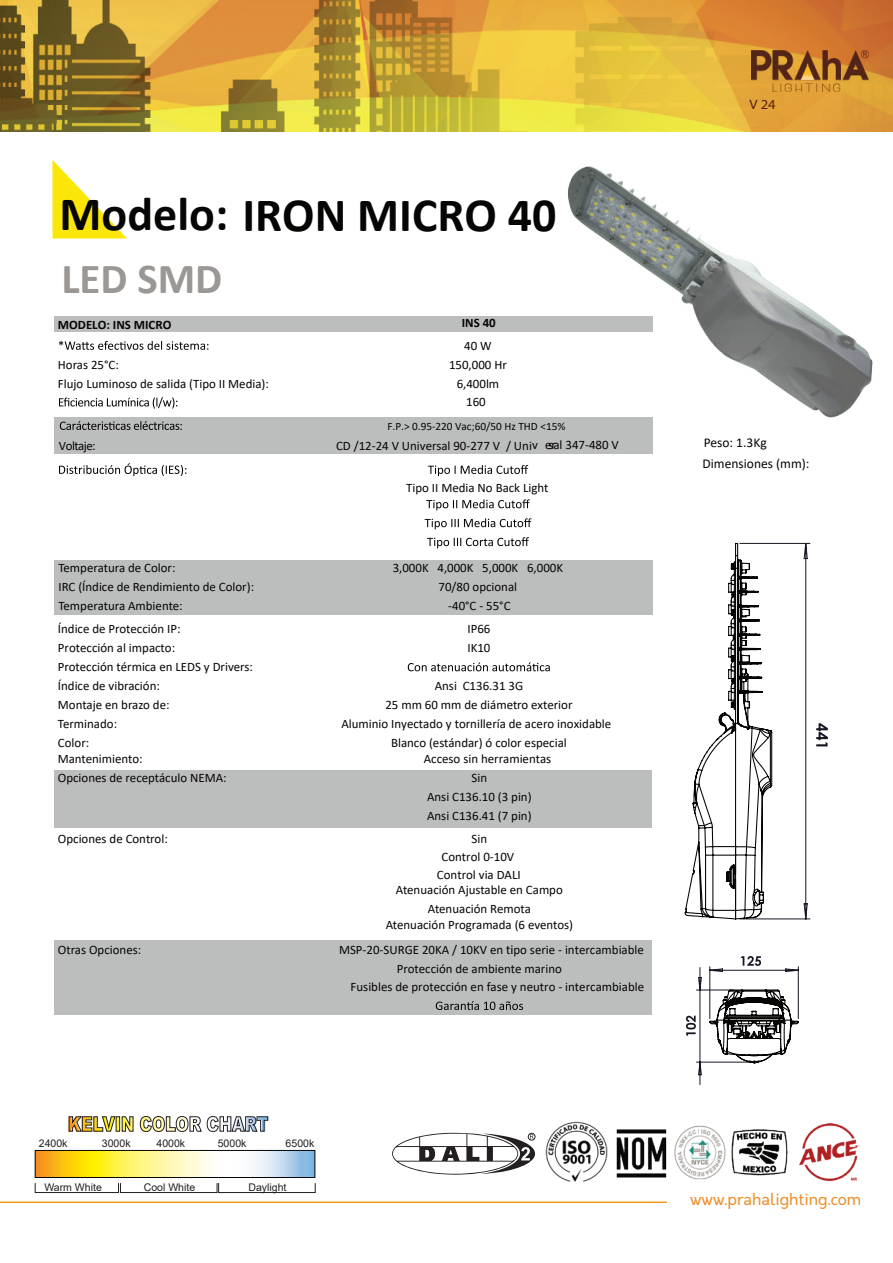
<style>
.page{position:relative;width:893px;height:1263px;background:#fff}
.page>*{position:absolute;margin:0;border:0;box-sizing:border-box;transform-origin:0 0}
.t1{font:700 48px "Calibri";color:#050504}
.t2{font:700 42.9px "Calibri";color:#9b9795}
.t3{font:16.05px "Orkney";color:#ec8f2c}
.t4{font:13.65px "Myriad Pro";color:#5c1f10;scale:1.07 1}
.t5{font:13.5px/21.1px "Calibri";color:#050504}
.t6{font:12.9px/18.9px "Calibri";color:#050504;text-align:center}
.t7{font:700 12.9px "Calibri";color:#050504}
.t8{font:12.9px "Calibri";letter-spacing:-.04em;color:#050504}
.t9{font:11.25px "Calibri";color:#050604}
.t10{font:10.5px "Arial";color:#231f20}
.s1{color:#050504}
.s2{font-family:"Myriad Pro"}
</style>
<div class="page">
<hr style="left:0;top:1201px;width:667px;height:2px;background:#f7951d">
<img style="left:616px;top:1123px;width:243px;height:58px">
<img style="left:0;top:0;width:893px;height:131px">
<img style="left:546px;top:1121px;width:61px;height:61px">
<svg style="left:52px;top:160px;width:75px;height:79px"></svg>
<img style="left:751px;top:50px;width:118px;height:41px">
<svg style="left:392px;top:1133px;width:144px;height:42px"></svg>
<div style="left:528px;top:1133px;width:7px;height:7px;border:1px solid #231f20;border-radius:50%"></div>
<img style="left:63px;top:1116px;width:208px;height:34px">
<svg style="left:69px;top:1116px;width:47px;height:16px"></svg>
<div style="left:116px;top:1116px;width:4px;height:15px;border:1px solid #231f20"></div>
<svg style="left:122px;top:1116px;width:12px;height:16px"></svg>
<svg style="left:140px;top:1116px;width:128px;height:16px"></svg>
<svg style="left:37px;top:1152px;width:276px;height:24px"></svg>
<div style="left:35px;top:1150px;width:280px;height:28px;border:1px solid #040503"></div>
<div style="left:35px;top:1183px;width:84px;height:10px;border:1px solid #231f20"></div>
<div style="left:120px;top:1183px;width:97px;height:10px;border:1px solid #231f20"></div>
<div style="left:218px;top:1183px;width:97px;height:10px;border:1px solid #231f20"></div>
<img style="left:496px;top:166px;width:377px;height:271px">
<svg style="left:684px;top:542px;width:144px;height:378px"></svg>
<svg style="left:686px;top:956px;width:113px;height:129px"></svg>
<div style="left:54px;top:940px;width:598px;height:75px;background:#bcbebe"></div>
<div style="left:54px;top:770px;width:598px;height:58px;background:#bcbebe"></div>
<div style="left:54px;top:560px;width:598px;height:55px;background:#bcbebe"></div>
<div style="left:54px;top:417px;width:598px;height:37px;background:#bcbebe"></div>
<div style="left:54px;top:317px;width:598px;height:15px;background:#bcbebe"></div>
<svg style="left:59px;top:341px;width:149px;height:9px"></svg>
<svg style="left:59px;top:397px;width:118px;height:12px"></svg>
<svg style="left:428px;top:465px;width:100px;height:11px"></svg>
<svg style="left:426px;top:499px;width:104px;height:11px"></svg>
<svg style="left:425px;top:518px;width:106px;height:11px"></svg>
<svg style="left:427px;top:537px;width:102px;height:11px"></svg>
<svg style="left:59px;top:463px;width:127px;height:13px"></svg>
<svg style="left:408px;top:662px;width:142px;height:9px"></svg>
<svg style="left:436px;top:1001px;width:87px;height:9px"></svg>
<svg style="left:60px;top:421px;width:119px;height:9px"></svg>
<h1 class="t1" style="left:60px;top:181px;width:498px">Modelo: IRON MICRO 40</h1>
<h2 class="t2" style="left:61px;top:249px;width:162px">LED SMD</h2>
<p class="t7" style="left:58px;top:316px;width:115px">MODELO: INS MICRO</p>
<p class="t7" style="left:462px;top:314px;width:36px">INS 40</p>
<p class="t6" style="left:58px;top:355px;width:213px;text-align:left">Horas 25°C:<br>Flujo Luminoso de salida (Tipo II Media):</p>
<p class="t6" style="left:449px;top:336px;width:59px">40 W<br>150,000 Hr<br>6,400lm<br>160</p>
<p class="t6" style="left:180px;top:416px;width:5px">:</p>
<p class="t9" style="left:387px;top:418px;width:180px"><span class="s1">F.P.</span>&gt; 0.95-220 Vac;60/50 Hz THD &lt;15%</p>
<p class="t8" style="left:59px;top:436px;width:38px">Voltaje:</p>
<p class="t6" style="left:336px;top:435px;width:284px">CD /12-24 V Universal 90-277 V / Univ esal 347-480 V</p>
<p class="t6" style="left:552px;top:435px;width:6px">r</p>
<p class="t6" style="left:58px;top:558px;width:197px;text-align:left">Temperatura de Color:<br>IRC (Índice de Rendimiento de Color):<br>Temperatura Ambiente:</p>
<p class="t6" style="left:58px;top:619px;width:124px;text-align:left">Índice de Protección IP:<br>Protección al impacto:</p>
<p class="t6" style="left:58px;top:657px;width:197px;text-align:left">Protección térmica en LEDS y Drivers:<br>Índice de vibración:<br>Montaje en brazo de:<br>Terminado:<br>Color:</p>
<p class="t6" style="left:406px;top:478px;width:144px">Tipo II Media No Back Light</p>
<p class="t6" style="left:393px;top:558px;width:172px">3,000K 4,000K 5,000K 6,000K<br>70/80 opcional<br>-40°C - 55°C</p>
<p class="t6" style="left:467px;top:619px;width:24px">IP66</p>
<p class="t6" style="left:467px;top:638px;width:25px">IK10</p>
<p class="t6" style="left:385px;top:676px;width:189px">Ansi C136.31 3G<br>25 mm 60 mm de diámetro exterior</p>
<p class="t6" style="left:391px;top:733px;width:177px">Blanco (estándar) ó color especial</p>
<p class="t6" style="left:341px;top:714px;width:271px">Aluminio Inyectado y tornillería de acero inoxidable</p>
<p class="t6" style="left:58px;top:749px;width:86px">Mantenimiento:</p>
<p class="t6" style="left:424px;top:749px;width:129px">Acceso sin herramientas</p>
<p class="t6" style="left:58px;top:768px;width:170px">Opciones de receptáculo NEMA:</p>
<p class="t6" style="left:427px;top:768px;width:106px">Sin<br>Ansi C136.10 (3 pin)<br>Ansi C136.41 (7 pin)</p>
<p class="t6" style="left:58px;top:829px;width:111px">Opciones de Control:</p>
<p class="t6" style="left:437px;top:829px;width:85px;line-height:18.1px">Sin<br>Control 0-10V<br>Control via DALI</p>
<p class="t6" style="left:396px;top:880px;width:168px">Atenuación Ajustable en Campo<br>Atenuación Remota</p>
<p class="t6" style="left:386px;top:914px;width:189px">Atenuación Programada (6 eventos)</p>
<p class="t6" style="left:58px;top:939px;width:85px">Otras Opciones:</p>
<p class="t6" style="left:339px;top:940px;width:306px">MSP-20-SURGE 20KA / 10KV en <span class="s2">ti</span>po serie - intercambiable</p>
<p class="t6" style="left:351px;top:977px;width:295px">Fusibles de protección en fase y neutro - intercambiable</p>
<p class="t6" style="left:397px;top:958px;width:167px">Protección de ambiente marino</p>
<p class="t4" style="left:750px;top:96px;width:26px">V 24</p>
<p class="t5" style="left:702px;top:431px;width:109px">Peso: 1.3Kg<br>Dimensiones (mm):</p>
<p class="t10" style="left:39px;top:1136px;width:30px">2400k</p>
<p class="t10" style="left:44px;top:1180px;width:59px">Warm White</p>
<p class="t10" style="left:144px;top:1180px;width:53px">Cool White</p>
<p class="t10" style="left:248px;top:1180px;width:40px">Daylight</p>
<p class="t10" style="left:102px;top:1136px;width:30px">3000k</p>
<p class="t10" style="left:156px;top:1136px;width:30px">4000k</p>
<p class="t10" style="left:218px;top:1136px;width:30px">5000k</p>
<p class="t10" style="left:286px;top:1136px;width:30px">6500k</p>
<p class="t3" style="left:690px;top:1188px;width:173px">www.prahalighting.com</p>
</div>
